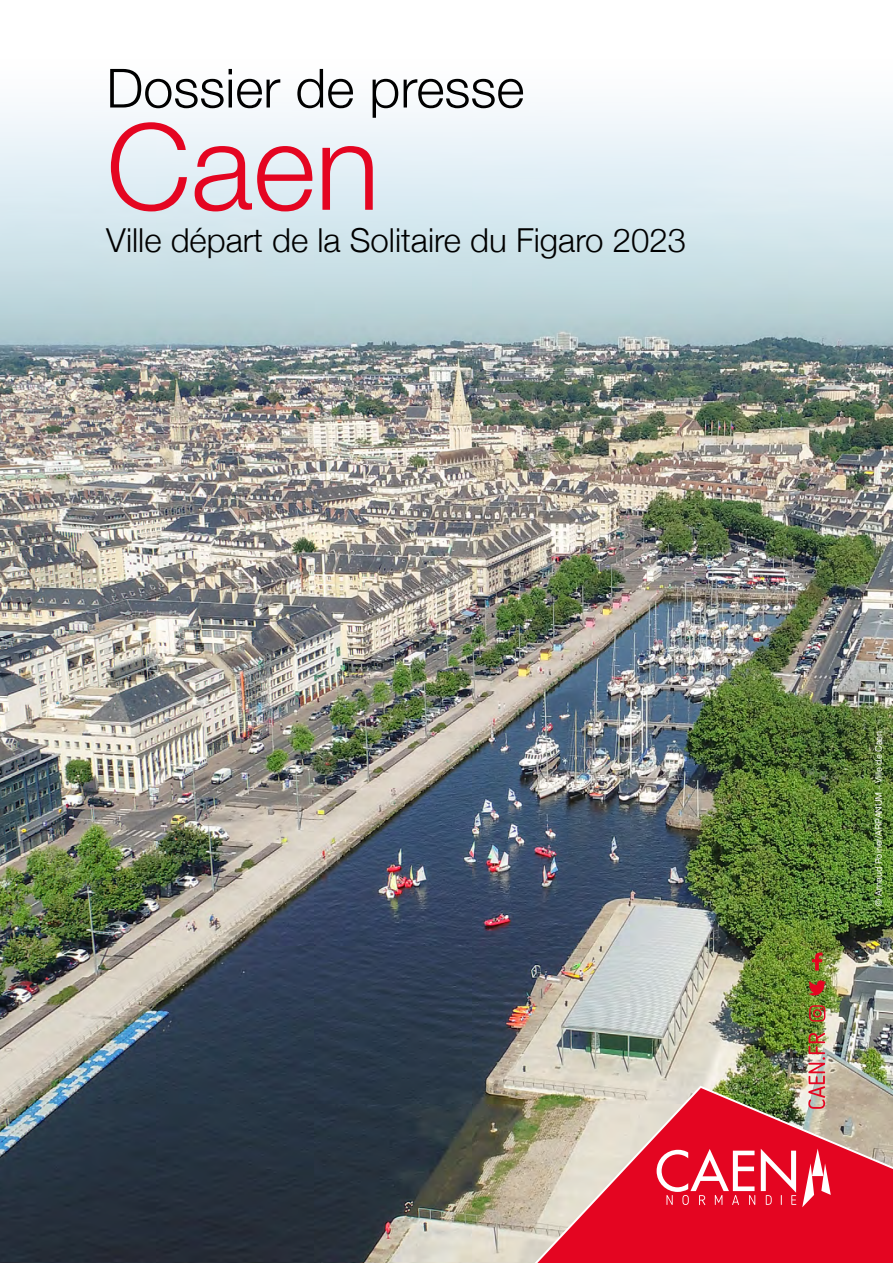
<style>
.page{position:relative;width:893px;height:1263px;background:#fff}
.page>*{position:absolute;margin:0;border:0;box-sizing:border-box;transform-origin:0 0}
.t1{font:300 120px "Helvetica Neue";color:#e40521}
.t2{font:300 54px "Helvetica Neue";color:#000}
.t3{font:300 33px "Helvetica Neue";color:#000}
.t4{font:9px "Helvetica Neue";color:#fff}
</style>
<div class="page">
<img style="left:0;top:341px;width:893px;height:922px">
<div style="left:0;top:0;width:893px;height:341px;background:linear-gradient(to bottom,#fff,#b6d1d9)"></div>
<svg style="left:535px;top:1086px;width:358px;height:177px;background:#d7565c"></svg>
<svg style="left:802px;top:1148px;width:29px;height:59px"></svg>
<svg style="left:657px;top:1149px;width:139px;height:56px"></svg>
<svg style="left:808px;top:1033px;width:17px;height:76px"></svg>
<svg style="left:812px;top:952px;width:11px;height:18px"></svg>
<svg style="left:808px;top:980px;width:18px;height:15px"></svg>
<svg style="left:809px;top:1005px;width:16px;height:16px"></svg>
<h2 class="t2" style="left:106px;top:45px;width:420px">Dossier de presse</h2>
<h1 class="t1" style="left:106px;top:70px;width:275px">Caen</h1>
<p class="t3" style="left:106px;top:213px;width:581px">Ville départ de la Solitaire du Figaro 2023</p>
<p class="t4" style="left:872px;top:906px;width:177px;rotate:-90deg">© Arnaud Poirier/ARPANUM - Ville de Caen</p>
</div>
